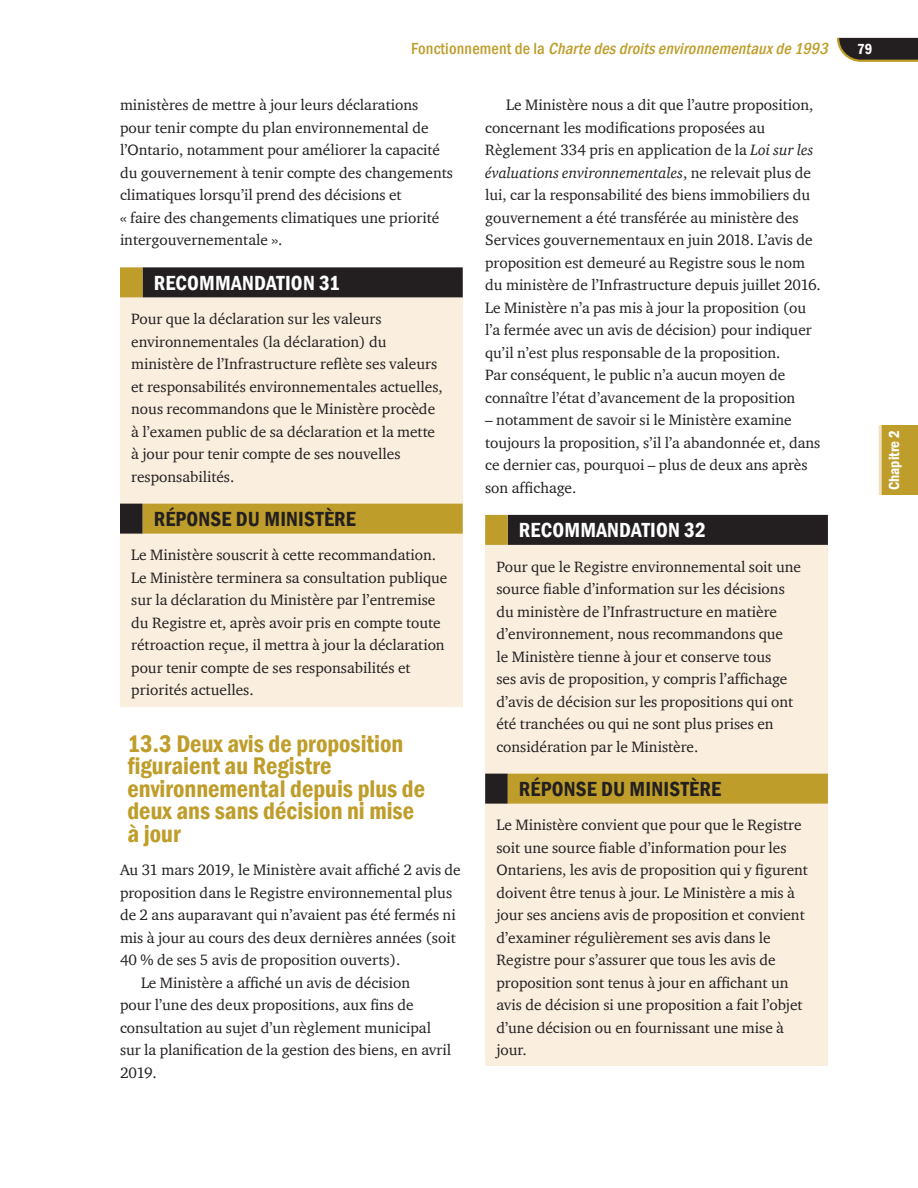
<style>
.page{position:relative;width:918px;height:1188px;background:#fff}
.page>*{position:absolute;margin:0;border:0;box-sizing:border-box;transform-origin:0 0}
.t1{font:600 condensed 24.75px/22.5px "Franklin Gothic";color:#be9d2a}
.t2{font:600 condensed 21px "Franklin Gothic";letter-spacing:.01em;color:#231f20}
.t3{font:600 condensed 21px "Franklin Gothic";letter-spacing:.01em;color:#fff}
.t4{font:italic 500 condensed 16.5px "Franklin Gothic";color:#be9d2a}
.t5{font:15.3px/22.5px "Charter ITC";color:#231f20}
.t6{font:600 condensed 15px "Franklin Gothic";color:#fff}
.s1{font-style:normal}
.s2{font-style:italic}
</style>
<div class="page">
<svg style="left:836px;top:38px;width:82px;height:24px"></svg>
<div style="left:881px;top:425px;width:37px;height:70px;background:#be9d2a"></div>
<hr style="left:879px;top:425px;width:3px;height:70px;background:#f2e0c0">
<div style="left:485px;top:526px;width:343px;height:540px;background:#faefdf"></div>
<div style="left:120px;top:279px;width:343px;height:427px;background:#faefdf"></div>
<div style="left:142px;top:267px;width:321px;height:30px;background:#231f20"></div>
<div style="left:120px;top:267px;width:22px;height:30px;background:#be9d2a"></div>
<div style="left:142px;top:504px;width:321px;height:30px;background:#be9d2a"></div>
<div style="left:120px;top:504px;width:22px;height:30px;background:#231f20"></div>
<div style="left:508px;top:515px;width:320px;height:30px;background:#231f20"></div>
<div style="left:485px;top:515px;width:23px;height:30px;background:#be9d2a"></div>
<div style="left:508px;top:774px;width:320px;height:30px;background:#be9d2a"></div>
<div style="left:485px;top:774px;width:23px;height:30px;background:#231f20"></div>
<p class="t4" style="left:411px;top:38px;width:423px"><span class="s1">F o n c t i o n n e m e n t d e l a</span> Chartedesdroitsenvironnementauxde1993</p>
<p class="t6" style="left:857px;top:39px;width:17px">79</p>
<p class="t5" style="left:120px;top:93px;width:335px">ministères de mettre à jour leurs déclarations pour tenir compte du plan environnemental de l’Ontario, notamment pour améliorer la capacité du gouvernement à tenir compte des changements climatiques lorsqu’il prend des décisions et<br>« faire des changements climatiques une priorité intergouvernementale ».</p>
<h2 class="t3" style="left:154px;top:268px;width:188px">RECOMMANDATION 31</h2>
<p class="t5" style="left:131px;top:307px;width:313px">Pour que la déclaration sur les valeurs environnementales (la déclaration) du ministère de l’Infrastructure reflète ses valeurs et responsabilités environnementales actuelles, nous recommandons que le Ministère procède à l’examen public de sa déclaration et la mette à jour pour tenir compte de ses nouvelles responsabilités.</p>
<h2 class="t2" style="left:154px;top:505px;width:204px">RÉPONSE DU MINISTÈRE</h2>
<p class="t5" style="left:131px;top:543px;width:318px">Le Ministère souscrit à cette recommandation.<br>Le Ministère terminera sa consultation publique sur la déclaration du Ministère par l’entremise du Registre et, après avoir pris en compte toute rétroaction reçue, il mettra à jour la déclaration pour tenir compte de ses responsabilités et priorités actuelles.</p>
<h1 class="t1" style="left:128px;top:732px;width:299px">13.3 Deux avis de proposition figuraient au Registre environnemental depuis plus de deux ans sans décision ni mise à jour</h1>
<p class="t5" style="left:120px;top:858px;width:342px">Au 31 mars 2019, le Ministère avait affiché 2 avis de</p>
<p class="t5" style="left:120px;top:881px;width:334px">proposition dans le Registre environnemental plus</p>
<p class="t5" style="left:120px;top:903px;width:337px">de 2 ans auparavant qui n’avaient pas été fermés ni</p>
<p class="t5" style="left:120px;top:926px;width:337px">mis à jour au cours des deux dernières années (soit</p>
<p class="t5" style="left:120px;top:948px;width:282px">40 % de ses 5 avis de proposition ouverts).</p>
<p class="t5" style="left:141px;top:971px;width:271px">Le Ministère a affiché un avis de décision</p>
<p class="t5" style="left:120px;top:993px;width:295px">pour l’une des deux propositions, aux fins de</p>
<p class="t5" style="left:120px;top:1016px;width:313px">consultation au sujet d’un règlement municipal</p>
<p class="t5" style="left:120px;top:1038px;width:333px">sur la planification de la gestion des biens, en avril</p>
<p class="t5" style="left:120px;top:1061px;width:38px">2019.</p>
<p class="t5" style="left:485px;top:93px;width:337px;text-indent:21px">Le Ministère nous a dit que l’autre proposition, concernant les modifications proposées au Règlement 334 pris en application de la <span class="s2">Loi sur les évaluations environnementales</span>, ne relevait plus de lui, car la responsabilité des biens immobiliers du gouvernement a été transférée au ministère des Services gouvernementaux en juin 2018. L’avis de proposition est demeuré au Registre sous le nom du ministère de l’Infrastructure depuis juillet 2016.<br>Le Ministère n’a pas mis à jour la proposition (ou l’a fermée avec un avis de décision) pour indiquer qu’il n’est plus responsable de la proposition.<br>Par conséquent, le public n’a aucun moyen de connaître l’état d’avancement de la proposition</p>
<p class="t5" style="left:485px;top:408px;width:337px">– notamment de savoir si le Ministère examine toujours la proposition, s’il l’a abandonnée et, dans ce dernier cas, pourquoi – plus de deux ans après son affichage.</p>
<h2 class="t3" style="left:519px;top:516px;width:189px">RECOMMANDATION 32</h2>
<p class="t5" style="left:496px;top:555px;width:306px">Pour que le Registre environnemental soit une source fiable d’information sur les décisions du ministère de l’Infrastructure en matière d’environnement, nous recommandons que<br>le Ministère tienne à jour et conserve tous<br>ses avis de proposition, y compris l’affichage d’avis de décision sur les propositions qui ont été tranchées ou qui ne sont plus prises en considération par le Ministère.</p>
<h2 class="t2" style="left:519px;top:775px;width:204px">RÉPONSE DU MINISTÈRE</h2>
<p class="t5" style="left:496px;top:813px;width:313px">Le Ministère convient que pour que le Registre soit une source fiable d’information pour les Ontariens, les avis de proposition qui y figurent doivent être tenus à jour. Le Ministère a mis à jour ses anciens avis de proposition et convient d’examiner régulièrement ses avis dans le Registre pour s’assurer que tous les avis de proposition sont tenus à jour en affichant un avis de décision si une proposition a fait l’objet d’une décision ou en fournissant une mise à jour.</p>
<p class="t6" style="left:884px;top:490px;width:61px;rotate:-90deg">Chapitre 2</p>
</div>
